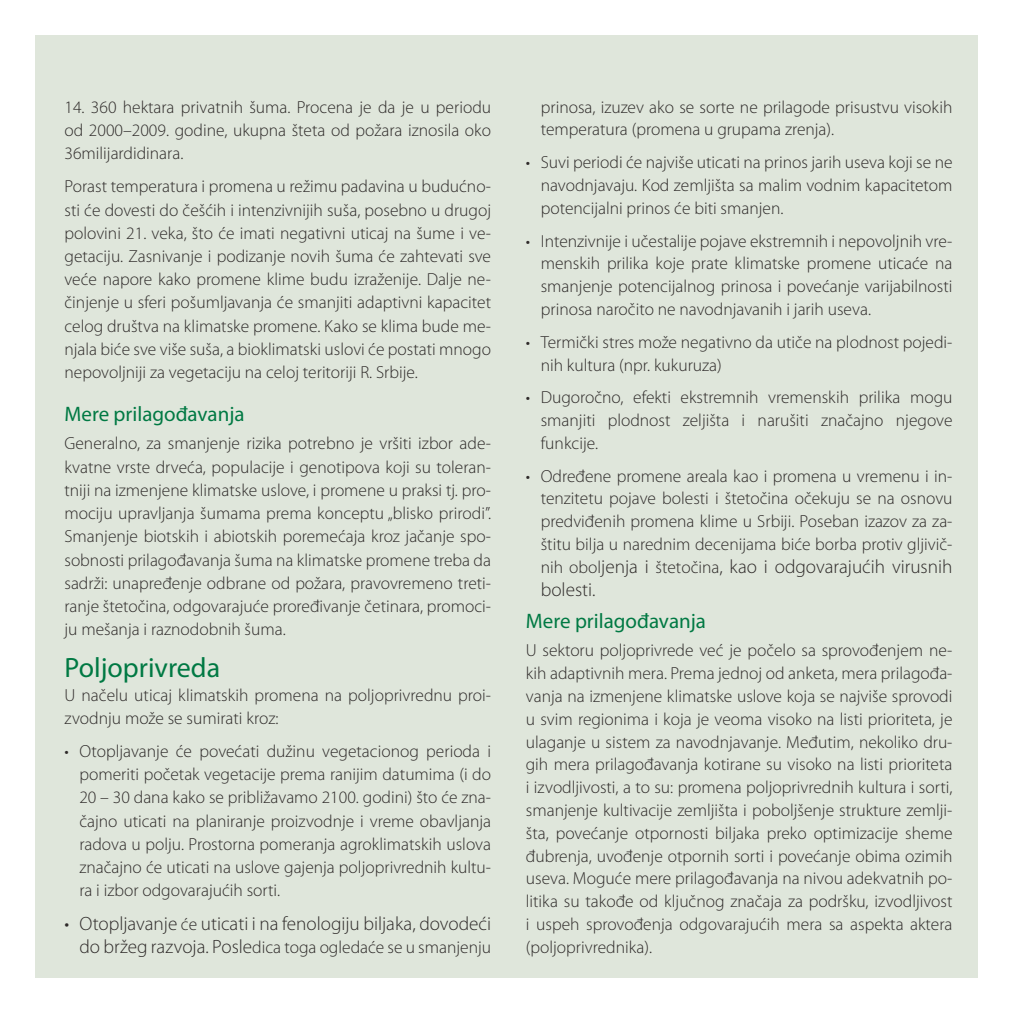
<style>
.page{position:relative;width:1017px;height:1017px;background:#fff}
.page>*{position:absolute;margin:0;border:0;box-sizing:border-box;transform-origin:0 0}
.t1{font:28px "Myriad Pro";color:#007943}
.t2{font:21px "Myriad Pro";color:#007943}
.t3{font:300 19.25px/22.8px "Myriad Pro";color:#2e2a29}
.t4{font:300 17.5px/23.3px "Myriad Pro";color:#2e2a29;text-align:justify}
.s1{font-size:17.5px}
.s2{font-size:19.25px}
</style>
<div class="page">
<div style="left:35px;top:35px;width:942px;height:942px;background:#dfe6db"></div>
<p class="t4" style="left:64px;top:95px;width:428px">14. 360 hektara privatnih šuma. Procena je da je u periodu od 2000–2009. godine, ukupna šteta od požara iznosila oko 36milijardidinara.</p>
<p class="t4" style="left:64px;top:175px;width:428px">Porast temperatura i promena u režimu padavina u budućno&shy;sti će dovesti do češćih i intenzivnijih suša, posebno u drugoj polovini 21. veka, što će imati negativni uticaj na šume i ve&shy;getaciju. Zasnivanje i podizanje novih šuma će zahtevati sve veće napore kako promene klime budu izraženije. Dalje ne&shy;činjenje u sferi pošumljavanja će smanjiti adaptivni kapacitet celog društva na klimatske promene. Kako se klima bude me&shy;njala biće sve više suša, a bioklimatski uslovi će postati mnogo nepovoljniji za vegetaciju na celoj teritoriji R. Srbije.</p>
<p class="t2" style="left:64px;top:401px;width:182px">Mere prilagođavanja</p>
<p class="t4" style="left:64px;top:432px;width:428px">Generalno, za smanjenje rizika potrebno je vršiti izbor ade&shy;kvatne vrste drveća, populacije i genotipova koji su toleran&shy;tniji na izmenjene klimatske uslove, i promene u praksi tj. pro&shy;mociju upravljanja šumama prema konceptu „blisko prirodi”.<br>Smanjenje biotskih i abiotskih poremećaja kroz jačanje spo&shy;sobnosti prilagođavanja šuma na klimatske promene treba da sadrži: unapređenje odbrane od požara, pravovremeno treti&shy;ranje štetočina, odgovarajuće proređivanje četinara, promoci&shy;ju mešanja i raznodobnih šuma.</p>
<h1 class="t1" style="left:64px;top:651px;width:157px">Poljoprivreda</h1>
<p class="t4" style="left:64px;top:683px;width:428px">U načelu uticaj klimatskih promena na poljoprivrednu proi&shy;zvodnju može se sumirati kroz:</p>
<p class="t4" style="left:79px;top:740px;width:413px;text-indent:-15px">• Otopljavanje će povećati dužinu vegetacionog perioda i pomeriti početak vegetacije prema ranijim datumima (i do 20 – 30 dana kako se približavamo 2100. godini) što će zna&shy;čajno uticati na planiranje proizvodnje i vreme obavljanja radova u polju. Prostorna pomeranja agroklimatskih uslova značajno će uticati na uslove gajenja poljoprivrednih kultu&shy;ra i izbor odgovarajućih sorti.</p>
<p class="t3" style="left:64px;top:912px;width:428px">• Otopljavanje <span class="s1">će</span> uticati i na fenologiju biljaka, dovodeći</p>
<p class="t4" style="left:79px;top:936px;width:413px"><span class="s2">do bržeg razvoja. Posle</span>dica toga ogledaće se u smanjenju</p>
<p class="t4" style="left:541px;top:96px;width:413px;line-height:22.8px">prinosa, izuzev ako se sorte ne prilagode prisustvu visokih temperatura (promena u grupama zrenja).</p>
<p class="t4" style="left:541px;top:151px;width:413px;line-height:22.8px;text-indent:-15px">• Suvi periodi će najviše uticati na prinos jarih useva koji se ne navodnjavaju. Kod zemljišta sa malim vodnim kapacitetom potencijalni prinos će biti smanjen.</p>
<p class="t4" style="left:541px;top:230px;width:413px;line-height:22.8px;text-indent:-15px">• Intenzivnije i učestalije pojave ekstremnih i nepovoljnih vre&shy;menskih prilika koje prate klimatske promene uticaće na smanjenje potencijalnog prinosa i povećanje varijabilnosti prinosa naročito ne navodnjavanih i jarih useva.</p>
<p class="t4" style="left:541px;top:331px;width:413px;line-height:22.8px;text-indent:-15px">• Termički stres može negativno da utiče na plodnost pojedi&shy;nih kultura (npr. kukuruza)</p>
<p class="t4" style="left:541px;top:386px;width:413px;line-height:22.8px;text-indent:-15px">• Dugoročno, efekti ekstremnih vremenskih prilika mogu smanjiti plodnost zeljišta i narušiti značajno njegove funkcije.</p>
<p class="t4" style="left:541px;top:465px;width:413px;line-height:22.8px;text-indent:-15px">• Određene promene areala kao i promena u vremenu i in&shy;tenzitetu pojave bolesti i štetočina očekuju se na osnovu predviđenih promena klime u Srbiji. Poseban izazov za za&shy;štitu bilja u narednim decenijama biće borba protiv gljivič-</p>
<p class="t3" style="left:541px;top:555px;width:413px"><span class="s1">nih obol</span>jenja i <span class="s1">štetočina</span>, kao i odgovarajućih virusnih bolesti.</p>
<p class="t2" style="left:526px;top:608px;width:182px">Mere prilagođavanja</p>
<p class="t4" style="left:526px;top:639px;width:428px;line-height:22.8px">U sektoru poljoprivrede već je počelo sa sprovođenjem ne&shy;kih adaptivnih mera. Prema jednoj od anketa, mera prilagođa&shy;vanja na izmenjene klimatske uslove koja se najviše sprovodi u svim regionima i koja je veoma visoko na listi prioriteta, je ulaganje u sistem za navodnjavanje. Međutim, nekoliko dru&shy;gih mera prilagođavanja kotirane su visoko na listi prioriteta i izvodljivosti, a to su: promena poljoprivrednih kultura i sorti, smanjenje kultivacije zemljišta i poboljšenje strukture zemlji&shy;šta, povećanje otpornosti biljaka preko optimizacije sheme đubrenja, uvođenje otpornih sorti i povećanje obima ozimih useva. Moguće mere prilagođavanja na nivou adekvatnih po&shy;litika su takođe od ključnog značaja za podršku, izvodljivost i uspeh sprovođenja odgovarajućih mera sa aspekta aktera (poljoprivrednika).</p>
</div>
